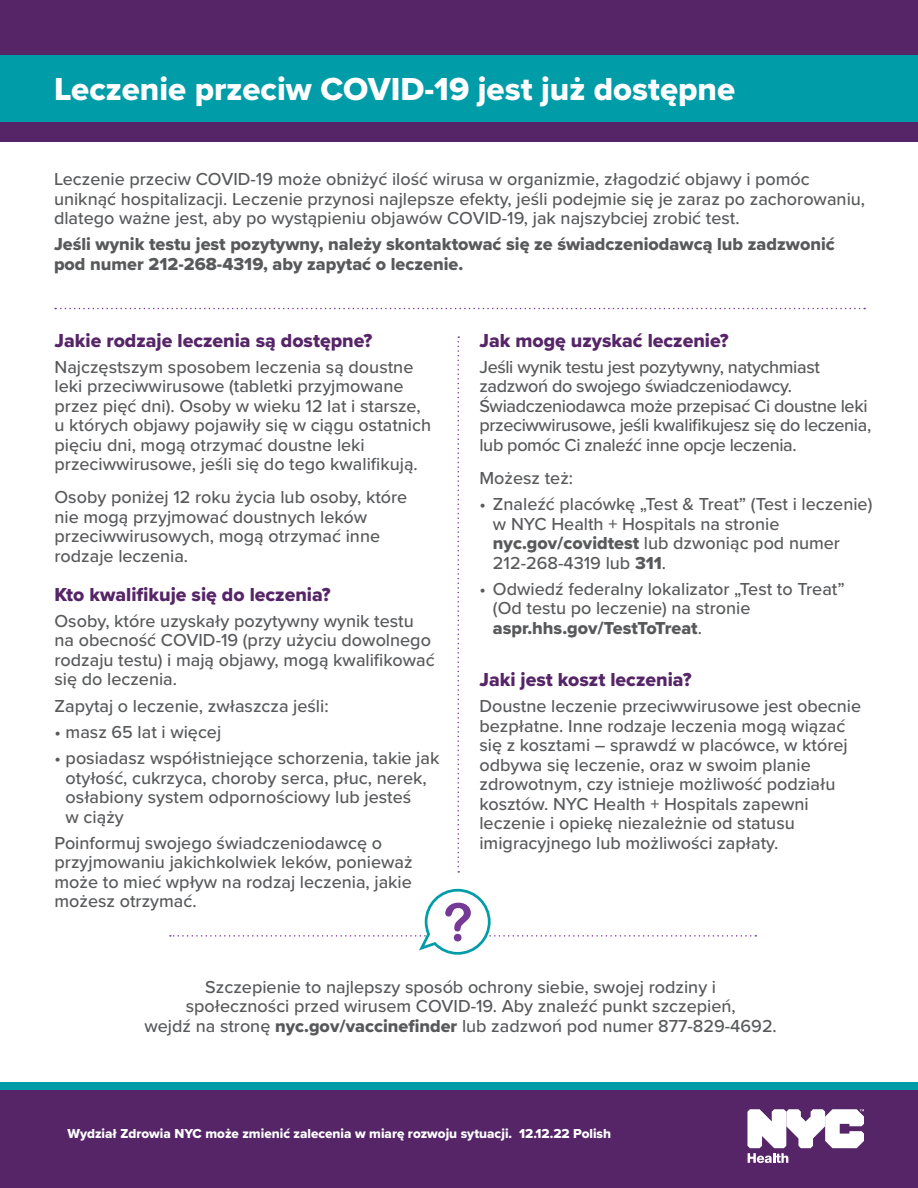
<style>
.page{position:relative;width:918px;height:1188px;background:#fff}
.page>*{position:absolute;margin:0;border:0;box-sizing:border-box;transform-origin:0 0}
.bullet{font:52.5px "Arial Rounded MT Bold";color:#753a96}
.t1{font:33px "Proxima Nova Extrabld";color:#fff}
.bullet-2{font:19.5px "Proxima Nova Extrabld";color:#552568}
.bullet-3{font:500 18px/19.5px "Proxima Nova";color:#58595b}
.Paragraph_Style_2{font:500 18px/19.5px "Proxima Nova";color:#58595b}
.bullet-4{font:500 18px/19.5px "Proxima Nova";letter-spacing:-.02em;color:#58595b}
.bullet-5{font:18px/19.5px "Proxima Nova Extrabld";color:#58595b}
.bullet-6{font:13.5px "Proxima Nova Extrabld";color:#fff}
.s1{font-family:"Proxima Nova Extrabld";font-weight:400}
</style>
<div class="page">
<div style="left:0;top:0;width:918px;height:142px;background:#552568"></div>
<div style="left:0;top:56px;width:918px;height:66px;background:#009ca8"></div>
<svg style="left:55px;top:308px;width:810px;height:1px"></svg>
<svg style="left:458px;top:336px;width:1px;height:537px"></svg>
<div style="left:0;top:1082px;width:918px;height:106px;background:#009ca8"></div>
<div style="left:0;top:1091px;width:918px;height:97px;background:#552568"></div>
<svg style="left:747px;top:1109px;width:117px;height:54px"></svg>
<svg style="left:170px;top:888px;width:586px;height:67px"></svg>
<p class="t1" style="left:54px;top:64px;width:683px">Leczenie przeciw COVID-19 jest już dostępne</p>
<p class="bullet-3" style="left:54px;top:169px;width:813px">Leczenie przeciw COVID-19 może obniżyć ilość wirusa w organizmie, złagodzić objawy i pomóc uniknąć hospitalizacji. Leczenie przynosi najlepsze efekty, jeśli podejmie się je zaraz po zachorowaniu, dlatego ważne jest, aby po wystąpieniu objawów COVID-19, jak najszybciej zrobić test.</p>
<p class="bullet-5" style="left:54px;top:234px;width:782px">Jeśli wynik testu jest pozytywny, należy skontaktować się ze świadczeniodawcą lub zadzwonić pod numer 212-268-4319, aby zapytać o leczenie.</p>
<p class="bullet-2" style="left:55px;top:325px;width:319px">Jakie rodzaje leczenia są dostępne?</p>
<p class="Paragraph_Style_2" style="left:55px;top:356px;width:378px">Najczęstszym sposobem leczenia są doustne leki przeciwwirusowe (tabletki przyjmowane przez pięć dni). Osoby w wieku 12 lat i starsze, u których objawy pojawiły się w ciągu ostatnich pięciu dni, mogą otrzymać doustne leki przeciwwirusowe, jeśli się do tego kwalifikują.</p>
<p class="bullet-3" style="left:55px;top:487px;width:354px">Osoby poniżej 12 roku życia lub osoby, które nie mogą przyjmować doustnych leków przeciwwirusowych, mogą otrzymać inne rodzaje leczenia.</p>
<p class="bullet-2" style="left:55px;top:580px;width:278px">Kto kwalifikuje się do leczenia?</p>
<p class="bullet-3" style="left:55px;top:611px;width:382px">Osoby, które uzyskały pozytywny wynik testu na obecność COVID-19 (przy użyciu dowolnego rodzaju testu) i mają objawy, mogą kwalifikować się do leczenia.</p>
<p class="bullet-3" style="left:55px;top:695px;width:276px">Zapytaj o leczenie, zwłaszcza jeśli:</p>
<p class="bullet-3" style="left:55px;top:722px;width:168px">• masz 65 lat i więcej</p>
<p class="bullet-3" style="left:66px;top:748px;width:375px;text-indent:-11px">• posiadasz współistniejące schorzenia, takie jak otyłość, cukrzyca, choroby serca, płuc, nerek, osłabiony system odpornościowy lub jesteś<br>w ciąży</p>
<p class="bullet-3" style="left:55px;top:833px;width:360px">Poinformuj swojego świadczeniodawcę o przyjmowaniu jakichkolwiek leków, ponieważ może to mieć wpływ na rodzaj leczenia, jakie możesz otrzymać.</p>
<p class="bullet" style="left:443px;top:891px;width:32px">?</p>
<p class="bullet-2" style="left:479px;top:325px;width:251px">Jak mogę uzyskać leczenie?</p>
<p class="bullet-4" style="left:479px;top:356px;width:393px">Jeśli wynik testu jest pozytywny, natychmiast zadzwoń do swojego świadczeniodawcy.<br>Świadczeniodawca może przepisać Ci doustne leki przeciwwirusowe, jeśli kwalifikujesz się do leczenia, lub pomóc Ci znaleźć inne opcje leczenia.</p>
<p class="bullet-3" style="left:479px;top:467px;width:95px">Możesz też:</p>
<p class="bullet-3" style="left:493px;top:494px;width:381px;text-indent:-14px">• Znaleźć placówkę „Test &amp; Treat” (Test i leczenie) w NYC Health + Hospitals na stronie <span class="s1">nyc.gov/covidtest</span> lub dzwoniąc pod numer 212-268-4319 lub <span class="s1">311</span>.</p>
<p class="bullet-3" style="left:493px;top:578px;width:353px;text-indent:-14px">• Odwiedź federalny lokalizator „Test to Treat” (Od testu po leczenie) na stronie <span class="s1">aspr.hhs.gov/TestToTreat</span>.</p>
<p class="bullet-2" style="left:479px;top:665px;width:214px">Jaki jest koszt leczenia?</p>
<p class="bullet-3" style="left:479px;top:696px;width:383px">Doustne leczenie przeciwwirusowe jest obecnie bezpłatne. Inne rodzaje leczenia mogą wiązać się z kosztami – sprawdź w placówce, w której odbywa się leczenie, oraz w swoim planie zdrowotnym, czy istnieje możliwość podziału kosztów. NYC Health + Hospitals zapewni leczenie i opiekę niezależnie od statusu imigracyjnego lub możliwości zapłaty.</p>
<p class="bullet-3" style="left:144px;top:976px;width:634px;text-align:center">Szczepienie to najlepszy sposób ochrony siebie, swojej rodziny i<br>społeczności przed wirusem COVID-19. Aby znaleźć punkt szczepień,<br>wejdź na stronę <span class="s1">nyc.gov/vaccinefinder</span> lub zadzwoń pod numer 877-829-4692.</p>
<p class="bullet-6" style="left:68px;top:1124px;width:545px">Wydział Zdrowia NYC może zmienić zalecenia w miarę rozwoju sytuacji. 12.12.22 Polish</p>
</div>
